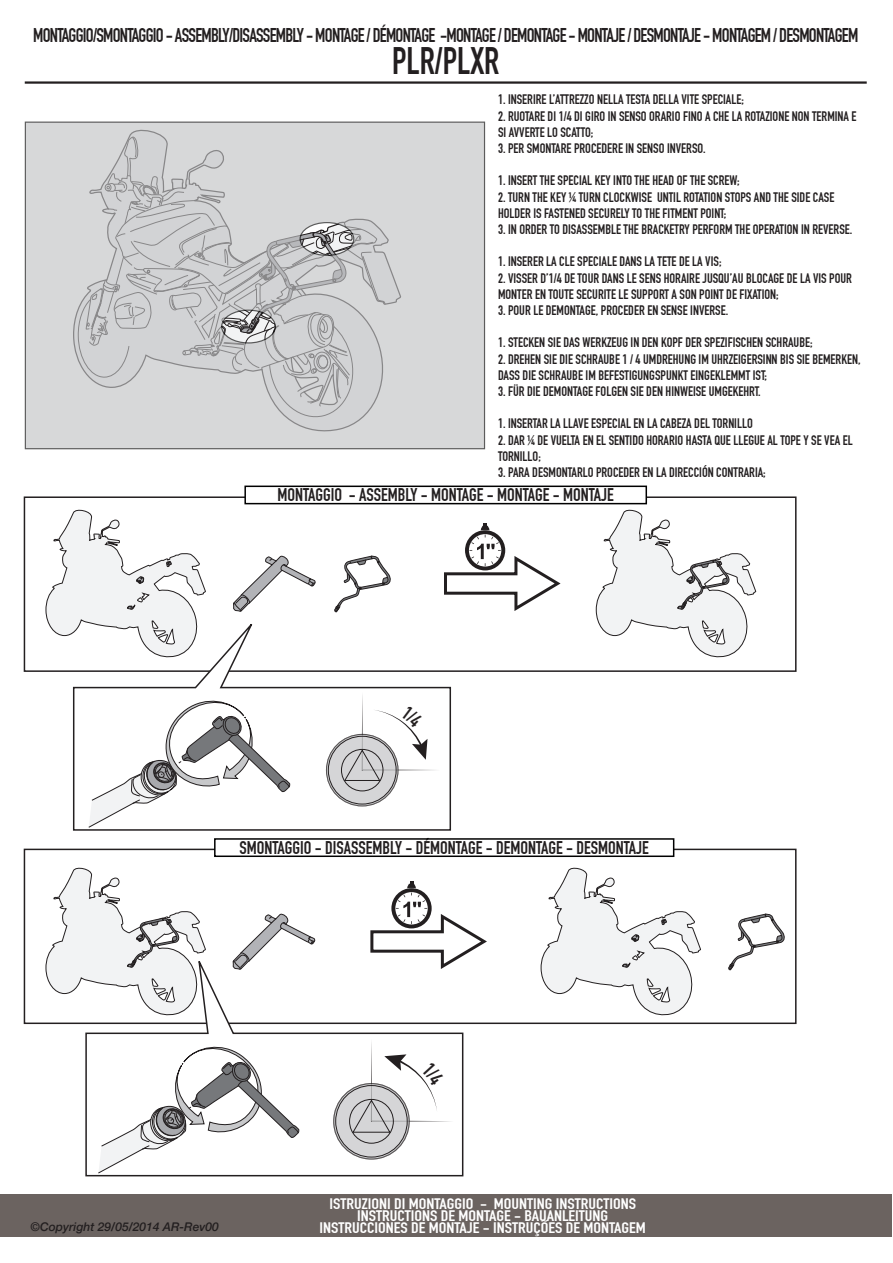
<style>
.page{position:relative;width:893px;height:1263px;background:#fff}
.page>*{position:absolute;margin:0;border:0;box-sizing:border-box;transform-origin:0 0}
.t1{font:37.5px "DIN Engschrift Alternate";color:#231f20;scale:.95 1}
.t2{font:19.5px "DIN Engschrift Alternate";letter-spacing:-.04em;color:#231f20;scale:.95 1}
.t3{font:18px "DIN Engschrift Alternate";color:#231f20}
.t4{font:15px/12px "DIN Engschrift Alternate";color:#fff;text-align:center;scale:1.2 1}
.t5{font:13.5px/16.2px "DIN Engschrift Alternate";color:#231f20}
.t6{font:italic 500 12px "Helvetica Neue";color:#231f20}
</style>
<div class="page">
<div style="left:0;top:1194px;width:891px;height:43px;background:#6b6360"></div>
<hr style="left:25px;top:81px;width:842px;height:3px;background:#231f20">
<svg style="left:24px;top:121px;width:462px;height:329px;background:#cfd0d1"></svg>
<div style="left:24px;top:849px;width:772px;height:175px;border:2px solid #231f20"></div>
<svg style="left:85px;top:974px;width:379px;height:203px"></svg>
<svg style="left:46px;top:867px;width:160px;height:151px"></svg>
<svg style="left:232px;top:913px;width:83px;height:57px"></svg>
<svg style="left:541px;top:867px;width:160px;height:149px"></svg>
<svg style="left:728px;top:913px;width:57px;height:58px"></svg>
<svg style="left:370px;top:881px;width:117px;height:88px"></svg>
<svg style="left:334px;top:1083px;width:75px;height:76px;background:#bfbfc0"></svg>
<div style="left:349px;top:1099px;width:44px;height:44px;border:1px solid #231f20;border-radius:50%"></div>
<svg style="left:98px;top:1041px;width:202px;height:132px"></svg>
<div style="left:24px;top:496px;width:772px;height:176px;border:2px solid #231f20"></div>
<svg style="left:596px;top:509px;width:160px;height:149px"></svg>
<svg style="left:233px;top:555px;width:82px;height:57px"></svg>
<svg style="left:46px;top:509px;width:160px;height:128px"></svg>
<svg style="left:334px;top:555px;width:57px;height:58px"></svg>
<svg style="left:444px;top:523px;width:117px;height:88px"></svg>
<svg style="left:72px;top:615px;width:380px;height:216px"></svg>
<svg style="left:88px;top:695px;width:203px;height:133px"></svg>
<svg style="left:326px;top:734px;width:72px;height:72px;background:#bcbcbe"></svg>
<div style="left:341px;top:749px;width:42px;height:42px;border:1px solid #231f20;border-radius:50%"></div>
<div style="left:245px;top:486px;width:401px;height:18px;background:#fff"></div>
<div style="left:244px;top:486px;width:403px;height:18px;border:2px solid #000"></div>
<div style="left:215px;top:839px;width:459px;height:17px;background:#fff"></div>
<div style="left:214px;top:838px;width:460px;height:19px;border:2px solid #000"></div>
<svg style="left:352px;top:1039px;width:102px;height:94px"></svg>
<svg style="left:344px;top:692px;width:96px;height:90px"></svg>
<h2 class="t2" style="left:33px;top:24px;width:870px">MONTAGGIO/SMONTAGGIO - ASSEMBLY/DISASSEMBLY - MONTAGE / DÉMONTAGE -MONTAGE / DEMONTAGE - MONTAJE / DESMONTAJE - MONTAGEM / DESMONTAGEM</h2>
<h1 class="t1" style="left:392px;top:39px;width:115px">PLR/PLXR</h1>
<p class="t5" style="left:498px;top:92px;width:247px">1. INSERIRE L’ATTREZZO NELLA TESTA DELLA VITE SPECIALE;</p>
<p class="t5" style="left:498px;top:108px;width:360px">2. RUOTARE DI 1/4 DI GIRO IN SENSO ORARIO FINO A CHE LA ROTAZIONE NON TERMINA E<br>SI AVVERTE LO SCATTO;</p>
<p class="t5" style="left:498px;top:140px;width:209px">3. PER SMONTARE PROCEDERE IN SENSO INVERSO.</p>
<p class="t5" style="left:498px;top:173px;width:243px">1. INSERT THE SPECIAL KEY INTO THE HEAD OF THE SCREW;</p>
<p class="t5" style="left:498px;top:189px;width:338px">2. TURN THE KEY ¼ TURN CLOCKWISE UNTIL ROTATION STOPS AND THE SIDE CASE<br>HOLDER IS FASTENED SECURELY TO THE FITMENT POINT;</p>
<p class="t5" style="left:498px;top:221px;width:356px">3. IN ORDER TO DISASSEMBLE THE BRACKETRY PERFORM THE OPERATION IN REVERSE.</p>
<p class="t5" style="left:498px;top:254px;width:225px">1. INSERER LA CLE SPECIALE DANS LA TETE DE LA VIS;</p>
<p class="t5" style="left:498px;top:270px;width:355px">2. VISSER D’1/4 DE TOUR DANS LE SENS HORAIRE JUSQU’AU BLOCAGE DE LA VIS POUR<br>MONTER EN TOUTE SECURITE LE SUPPORT A SON POINT DE FIXATION;</p>
<p class="t5" style="left:498px;top:302px;width:232px">3. POUR LE DEMONTAGE, PROCEDER EN SENSE INVERSE.</p>
<p class="t5" style="left:498px;top:335px;width:316px">1. STECKEN SIE DAS WERKZEUG IN DEN KOPF DER SPEZIFISCHEN SCHRAUBE;</p>
<p class="t5" style="left:498px;top:351px;width:364px">2. DREHEN SIE DIE SCHRAUBE 1 / 4 UMDREHUNG IM UHRZEIGERSINN BIS SIE BEMERKEN,<br>DASS DIE SCHRAUBE IM BEFESTIGUNGSPUNKT EINGEKLEMMT IST;</p>
<p class="t5" style="left:498px;top:383px;width:264px">3. FÜR DIE DEMONTAGE FOLGEN SIE DEN HINWEISE UMGEKEHRT.</p>
<p class="t5" style="left:498px;top:416px;width:256px">1. INSERTAR LA LLAVE ESPECIAL EN LA CABEZA DEL TORNILLO</p>
<p class="t5" style="left:498px;top:432px;width:356px">2. DAR ¼ DE VUELTA EN EL SENTIDO HORARIO HASTA QUE LLEGUE AL TOPE Y SE VEA EL<br>TORNILLO;</p>
<p class="t5" style="left:498px;top:464px;width:269px">3. PARA DESMONTARLO PROCEDER EN LA DIRECCIÓN CONTRARIA;</p>
<h3 class="t3" style="left:278px;top:485px;width:338px">MONTAGGIO - ASSEMBLY - MONTAGE - MONTAGE - MONTAJE</h3>
<h3 class="t3" style="left:240px;top:837px;width:411px">SMONTAGGIO - DISASSEMBLY - DÉMONTAGE - DEMONTAGE - DESMONTAJE</h3>
<p class="t6" style="left:30px;top:1220px;width:190px">©Copyright 29/05/2014 AR-Rev00</p>
<p class="t4" style="left:320px;top:1197px;width:273px">ISTRUZIONI DI MONTAGGIO - MOUNTING INSTRUCTIONS<br>INSTRUCTIONS DE MONTAGE - BAUANLEITUNG<br>INSTRUCCIONES DE MONTAJE - INSTRUÇÕES DE MONTAGEM</p>
</div>
